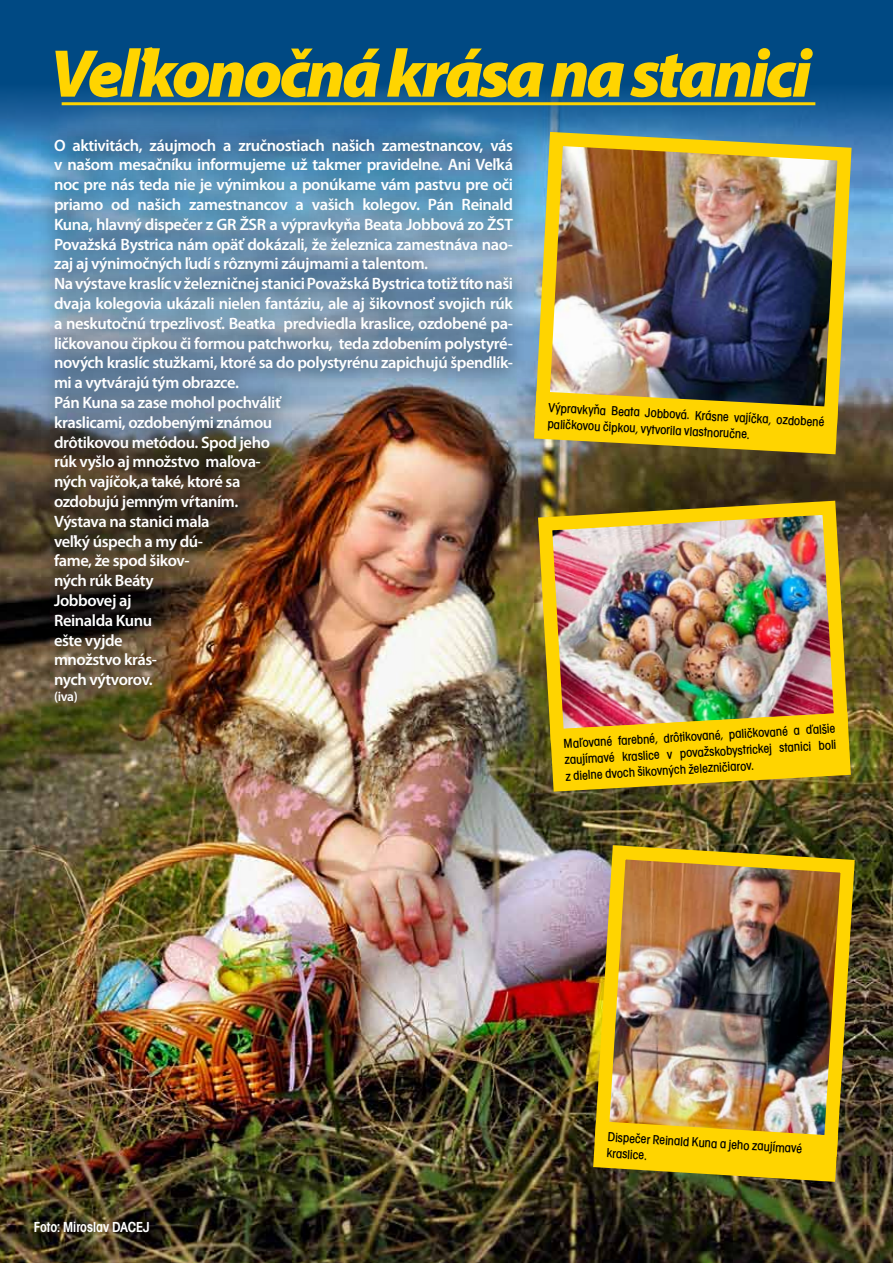
<style>
.page{position:relative;width:893px;height:1263px;background:#fff}
.page>*{position:absolute;margin:0;border:0;box-sizing:border-box;transform-origin:0 0}
.t1{font:italic 900 68.1px "Myriad Pro";letter-spacing:-.05em;color:#ffd400}
.t2{font:600 16.5px/19.8px "Myriad Pro";letter-spacing:-.025em;color:#fff}
.t3{font:15px "Avant Gar Got Itc TOT Dem Con";color:#fff}
.t4{font:13.5px/16.2px "Avant Gar Got Itc TOT Med Con";color:#000}
.t5{font:600 13.5px "Myriad Pro";color:#fff}
</style>
<div class="page">
<img style="left:0;top:175px;width:893px;height:1088px">
<svg style="left:0;top:0;width:893px;height:175px;background:#09518a"></svg>
<img style="left:34px;top:119px;width:494px;height:599px">
<img style="left:528px;top:125px;width:331px;height:309px">
<img style="left:587px;top:838px;width:275px;height:326px">
<img style="left:531px;top:494px;width:324px;height:256px">
<img style="left:550px;top:713px;width:301px;height:79px">
<svg style="left:534px;top:391px;width:304px;height:63px;background:#d5b412"></svg>
<img style="left:593px;top:1121px;width:245px;height:61px">
<hr style="left:62px;top:102px;width:753px;height:3px;background:#ffd400">
<h1 class="t1" style="left:50px;top:28px;width:763px">Veľkonočná krása na stanici</h1>
<p class="t2" style="left:54px;top:135px;width:461px">O aktivitách, záujmoch a zručnostiach našich zamestnancov, vás v našom mesačníku informujeme už takmer pravidelne. Ani Veľká noc pre nás teda nie je výnimkou a ponúkame vám pastvu pre oči priamo od našich zamestnancov a vašich kolegov. Pán Reinald Kuna, hlavný dispečer z GR ŽSR a výpravkyňa Beata Jobbová zo ŽST Považská Bystrica nám opäť dokázali, že železnica zamestnáva nao&shy;zaj aj výnimočných ľudí s rôznymi záujmami a talentom.<br>Na výstave kraslíc v železničnej stanici Považská Bystrica totiž títo naši dvaja kolegovia ukázali nielen fantáziu, ale aj šikovnosť svojich rúk a neskutočnú trpezlivosť. Beatka predviedla kraslice, ozdobené pa&shy;ličkovanou čipkou či formou patchworku, teda zdobením polystyré&shy;nových kraslíc stužkami, ktoré sa do polystyrénu zapichujú špendlík&shy;mi a vytvárajú tým obrazce.<br>Pán Kuna sa zase mohol pochváliť<br>kraslicami, ozdobenými známou<br>drôtikovou metódou. Spod jeho<br>rúk vyšlo aj množstvo maľova-<br>ných vajíčok,a také, ktoré sa<br>ozdobujú jemným vŕtaním.<br>Výstava na stanici mala<br>veľký úspech a my dú-<br>fame, že spod šikov-<br>ných rúk Beáty<br>Jobbovej aj<br>Reinalda Kunu<br>ešte vyjde<br>množstvo krás-<br>nych výtvorov.</p>
<p class="t5" style="left:54px;top:688px;width:25px">(iva)</p>
<p class="t4" style="left:549px;top:399px;width:278px;rotate:3deg">Výpravkyňa Beata Jobbová. Krásne vajíčka, ozdobené paličkovou čipkou, vytvorila vlastnoručne.</p>
<p class="t4" style="left:563px;top:735px;width:274px;text-align:justify;rotate:-3deg">Maľované farebné, drôtikované, paličkované a ďalšie zaujímavé kraslice v považskobystrickej stanici boli z dielne dvoch šikovných železničiarov.</p>
<p class="t3" style="left:34px;top:1218px;width:117px">Foto: Miroslav DACEJ</p>
<p class="t4" style="left:608px;top:1130px;width:197px;line-height:15.6px;rotate:3deg">Dispečer Reinald Kuna a jeho zaujímavé kraslice.</p>
</div>
